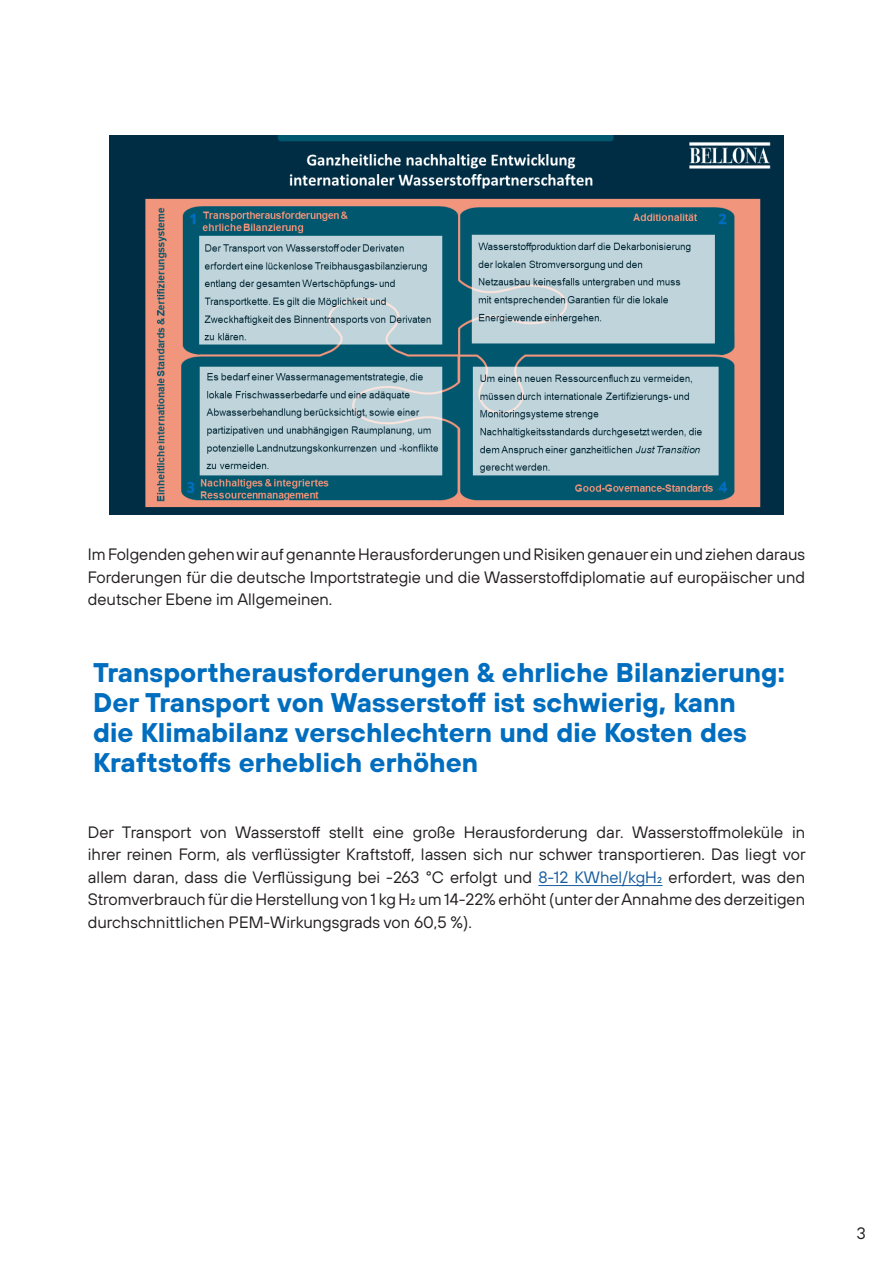
<style>
.page{position:relative;width:893px;height:1263px;background:#fff}
.page>*{position:absolute;margin:0;border:0;box-sizing:border-box;transform-origin:0 0}
.Heading_1{font:700 27px/30px "TT Hoves";color:#006dbe}
.t1{font:16.5px/22.5px "TT Hoves";color:#231f20;text-align:justify}
.t2{font:16.5px "TT Hoves";color:#221e1f}
.s1{color:#175d9e}
</style>
<div class="page">
<hr style="left:538px;top:885px;width:124px;height:1px;background:#175d9e">
<img style="left:110px;top:135px;width:673px;height:379px">
<p class="t1" style="left:88px;top:543px;width:719px">Im Folgenden gehen wir auf genannte Herausforderungen und Risiken genauer ein und ziehen daraus Forderungen für die deutsche Importstrategie und die Wasserstoffdiplomatie auf europäischer und deutscher Ebene im Allgemeinen.</p>
<p class="Heading_1" style="left:93px;top:656px;width:694px">Transportherausforderungen &amp; ehrliche Bilanzierung:<br>Der Transport von Wasserstoff ist schwierig, kann<br>die Klimabilanz verschlechtern und die Kosten des Kraftstoffs erheblich erhöhen</p>
<p class="t1" style="left:88px;top:820px;width:719px">Der Transport von Wasserstoff stellt eine große Herausforderung dar. Wasserstoffmoleküle in ihrer reinen Form, als verflüssigter Kraftstoff, lassen sich nur schwer transportieren. Das liegt vor allem daran, dass die Verflüssigung bei -263 °C erfolgt und <span class="s1">8-12 KWhel/kgH2</span> erfordert, was den Stromverbrauch für die Herstellung von 1 kg H2 um 14-22% erhöht (unter der Annahme des derzeitigen durchschnittlichen PEM-Wirkungsgrads von 60,5 %).</p>
<p class="t2" style="left:857px;top:1223px;width:11px">3</p>
</div>
